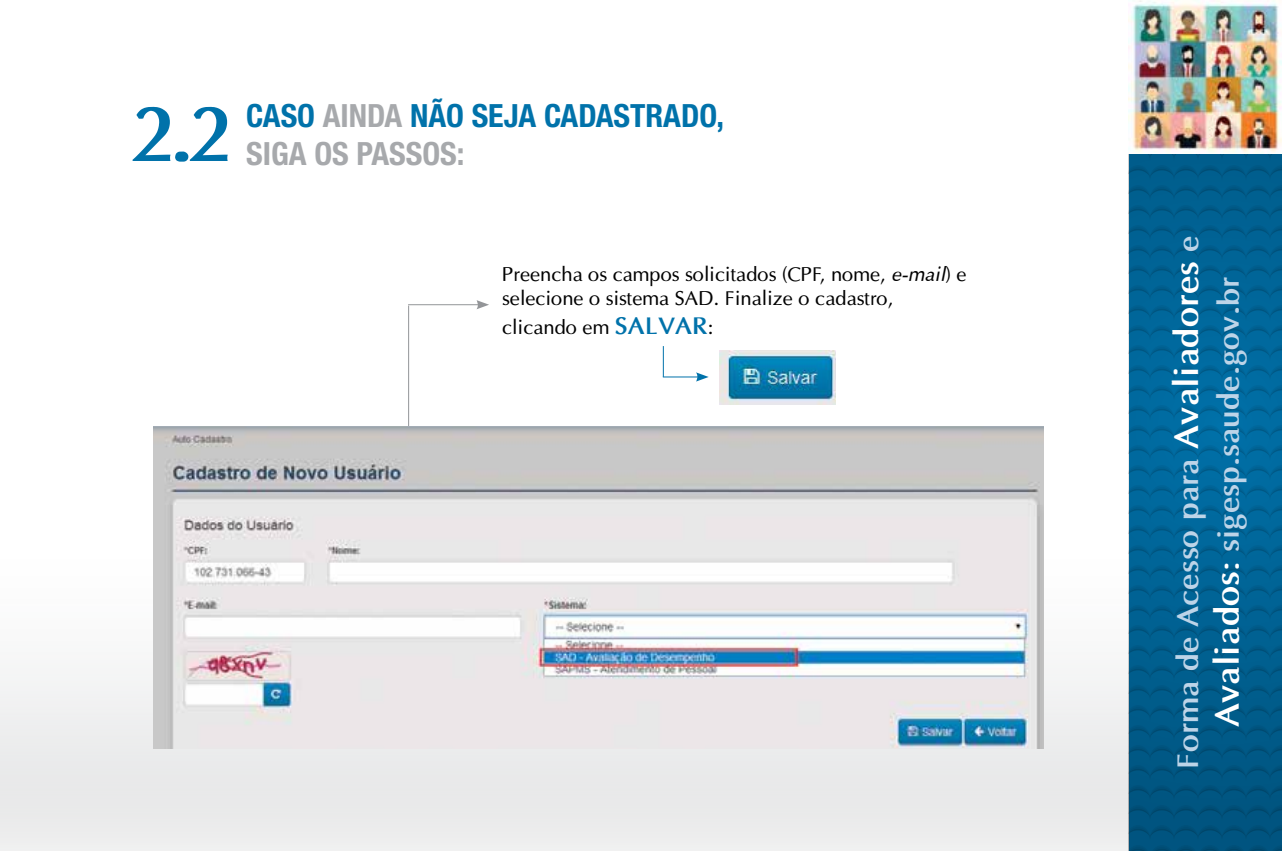
<style>
.page{position:relative;width:1282px;height:851px;background:#fff}
.page>*{position:absolute;margin:0;border:0;box-sizing:border-box;transform-origin:0 0}
.t1{font:700 80px "Optima";color:#0072aa}
.t2{font:700 condensed 32px "Helvetica Neue";color:#0072aa}
.t3{font:700 condensed 32px "Helvetica Neue";color:#a7a9ac}
.t4{font:700 30px/40.8px "Optima";color:#bdd4e8;text-align:center}
.t5{font:20px/24px "Optima";color:#000}
.s1{font-style:italic}
.s2{font-weight:700;font-size:24px;color:#0072aa}
.s3{font-size:34px;color:#fff}
.s4{color:#fff}
</style>
<div class="page">
<div style="left:0;top:510px;width:1129px;height:340px;background:linear-gradient(to bottom,#fff,#e6e7e8)"></div>
<svg style="left:1128px;top:153px;width:153px;height:697px;background:#016191"></svg>
<img style="left:1128px;top:0;width:153px;height:153px">
<hr style="left:408px;top:305px;width:1px;height:142px;background:#939598">
<hr style="left:408px;top:304px;width:71px;height:1px;background:#939598">
<svg style="left:476px;top:300px;width:13px;height:9px"></svg>
<img style="left:153px;top:426px;width:890px;height:322px">
<hr style="left:662px;top:346px;width:1px;height:31px;background:#0072aa">
<hr style="left:662px;top:376px;width:37px;height:1px;background:#0072aa">
<svg style="left:696px;top:372px;width:12px;height:9px"></svg>
<img style="left:719px;top:350px;width:116px;height:54px">
<h1 class="t1" style="left:129px;top:85px;width:107px">2.2</h1>
<h2 class="t2" style="left:246px;top:96px;width:35px">CASO</h2>
<h2 class="t3" style="left:323px;top:96px;width:17px">AINDA</h2>
<h2 class="t2" style="left:410px;top:96px;width:19px">NÃO</h2>
<h2 class="t2" style="left:471px;top:96px;width:17px">SEJA</h2>
<h2 class="t2" style="left:544px;top:96px;width:35px">CADASTRADO</h2>
<h2 class="t2" style="left:716px;top:96px;width:9px">,</h2>
<h2 class="t3" style="left:246px;top:135px;width:16px">SIGA</h2>
<h2 class="t3" style="left:314px;top:135px;width:60px">OS PASSOS</h2>
<h2 class="t3" style="left:457px;top:135px;width:9px">:</h2>
<p class="t5" style="left:502px;top:262px;width:465px">Preencha os campos solicitados (CPF, nome, <span class="s1">e-mail</span>) e selecione o sistema SAD. Finalize o cadastro,</p>
<p class="t5" style="left:502px;top:315px;width:213px">clicando em <span class="s2">SALVAR</span>:</p>
<h3 class="t4" style="left:1167px;top:768px;width:534px;rotate:-90deg">Forma de Acesso para <span class="s3">Avaliadores</span> e<br><span class="s3">Avaliados</span><span class="s4">:</span> sigesp.saude.gov.br</h3>
</div>
